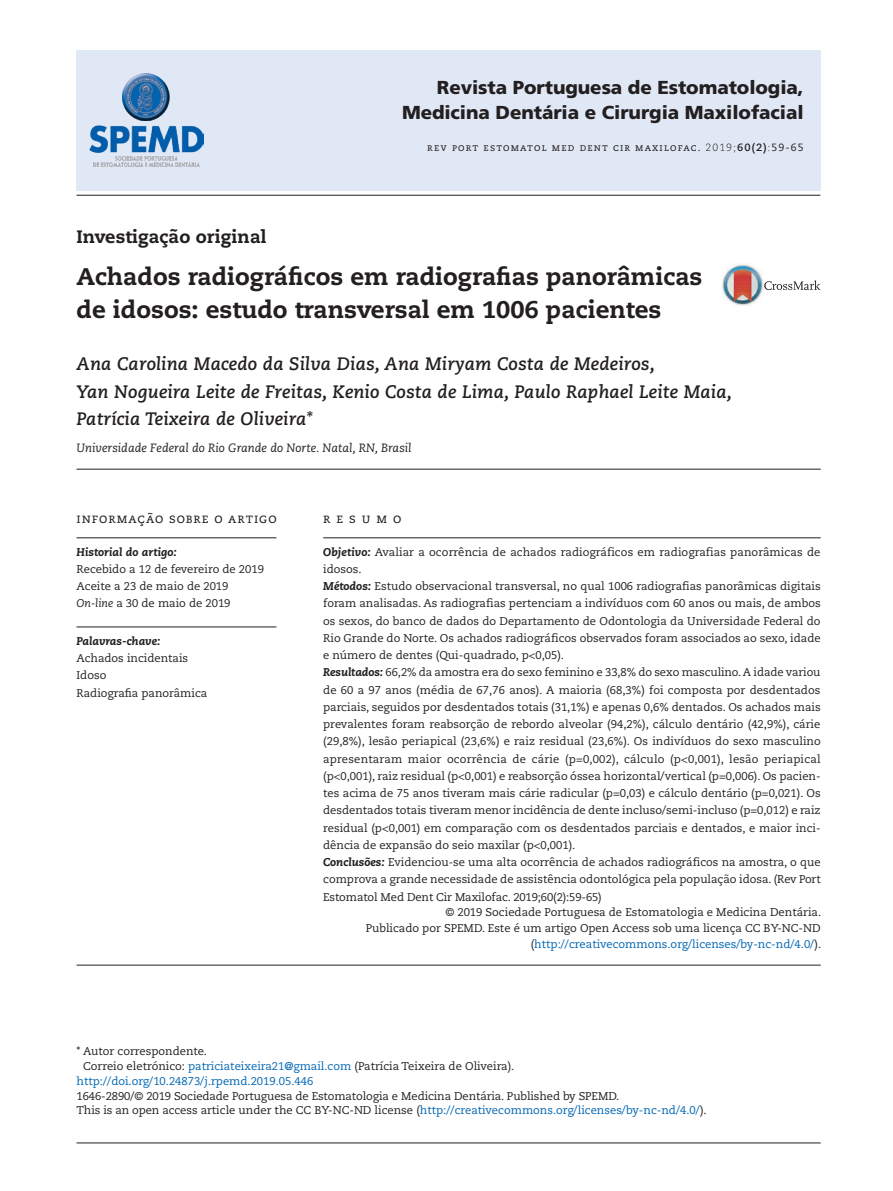
<style>
.page{position:relative;width:893px;height:1191px;background:#fff}
.page>*{position:absolute;margin:0;border:0;box-sizing:border-box;transform-origin:0 0}
.t1{font:800 24px/32.4px "Caecilia LT Std";color:#231f20}
.t2{font:900 18.75px/25.3px "Frutiger LT Std";letter-spacing:-.005em;color:#231f20;text-align:right}
.t3{font:italic 700 18px/27.2px "Caecilia LT Std";letter-spacing:.01em;color:#231f20}
.t4{font:800 18px "Caecilia LT Std";letter-spacing:.005em;color:#231f20}
.t5{font:13.5px "Caecilia LT Std";letter-spacing:.07em;color:#231f20}
.t6{font:italic 12px "Caecilia LT Std";color:#231f20}
.t7{font:11.25px/17.2px "Caecilia LT Std";color:#231f20}
.t8{font:11.25px "Caecilia LT Std";color:#0166b3}
.t9{font:italic 800 11.25px "Caecilia LT Std";color:#231f20}
.t10{font:10.5px "Caecilia LT Std";letter-spacing:.105em;color:#231f20}
.s1{font-weight:300}
.s2{font-weight:700}
.s3{font-style:italic}
.s4{font-weight:800;font-style:italic}
.s5{color:#0166b3}
</style>
<div class="page">
<div style="left:77px;top:50px;width:744px;height:141px;background:#e1e8f5"></div>
<hr style="left:77px;top:469px;width:744px;height:1px;background:#231f20">
<hr style="left:77px;top:537px;width:199px;height:1px;background:#231f20">
<hr style="left:77px;top:626px;width:199px;height:1px;background:#231f20">
<hr style="left:323px;top:537px;width:498px;height:1px;background:#231f20">
<img style="left:722px;top:264px;width:41px;height:42px">
<svg style="left:764px;top:280px;width:56px;height:10px"></svg>
<img style="left:122px;top:73px;width:48px;height:47px">
<img style="left:89px;top:125px;width:115px;height:28px">
<img style="left:93px;top:161px;width:107px;height:6px">
<img style="left:115px;top:156px;width:63px;height:5px">
<hr style="left:77px;top:195px;width:743px;height:1px;background:#231f20">
<hr style="left:77px;top:1142px;width:744px;height:1px;background:#231f20">
<hr style="left:77px;top:965px;width:744px;height:1px;background:#231f20">
<h2 class="t2" style="left:402px;top:75px;width:403px">Revista Portuguesa de Estomatologia,<br>Medicina Dentária e Cirurgia Maxilofacial</h2>
<p class="t10" style="left:427px;top:141px;width:378px">rev port estomatol med dent cir maxilofac. <span class="s1">2019;</span><span class="s2">60(2)</span><span class="s1">:</span>59-65</p>
<h3 class="t4" style="left:77px;top:226px;width:191px">Investigação original</h3>
<h1 class="t1" style="left:77px;top:261px;width:627px">Achados radiográficos em radiografias panorâmicas de idosos: estudo transversal em 1006 pacientes</h1>
<h3 class="t3" style="left:77px;top:351px;width:657px">Ana Carolina Macedo da Silva Dias, Ana Miryam Costa de Medeiros,<br>Yan Nogueira Leite de Freitas, Kenio Costa de Lima, Paulo Raphael Leite Maia,<br>Patrícia Teixeira de Oliveira*</h3>
<p class="t6" style="left:77px;top:441px;width:337px">Universidade Federal do Rio Grande do Norte. Natal, RN, Brasil</p>
<p class="t5" style="left:77px;top:510px;width:202px">informação sobre o artigo</p>
<p class="t5" style="left:323px;top:510px;width:80px">r e s u m o</p>
<p class="t9" style="left:77px;top:545px;width:102px">Historial do artigo:</p>
<p class="t7" style="left:77px;top:560px;width:189px">Recebido a 12 de fevereiro de 2019<br>Aceite a 23 de maio de 2019<br><span class="s3">On-line</span> a 30 de maio de 2019</p>
<p class="t7" style="left:323px;top:543px;width:499px"><span class="s4">Objetivo:</span> Avaliar a ocorrência de achados radiográficos em radiografias panorâmicas de idosos.<br><span class="s4">Métodos:</span> Estudo observacional transversal, no qual 1006 radiografias panorâmicas digitais foram analisadas. As radiografias pertenciam a indivíduos com 60 anos ou mais, de ambos os sexos, do banco de dados do Departamento de Odontologia da Universidade Federal do Rio Grande do Norte. Os achados radiográficos observados foram associados ao sexo, idade e número de dentes (Qui-quadrado, p&lt;0,05).<br><span class="s4">Resultados:</span> 66,2% da amostra era do sexo feminino e 33,8% do sexo masculino. A idade variou de 60 a 97 anos (média de 67,76 anos). A maioria (68,3%) foi composta por desdentados parciais, seguidos por desdentados totais (31,1%) e apenas 0,6% dentados. Os achados mais prevalentes foram reabsorção de rebordo alveolar (94,2%), cálculo dentário (42,9%), cárie (29,8%), lesão periapical (23,6%) e raiz residual (23,6%). Os indivíduos do sexo masculino apresentaram maior ocorrência de cárie (p=0,002), cálculo (p&lt;0,001), lesão periapical (p&lt;0,001), raiz residual (p&lt;0,001) e reabsorção óssea horizontal/vertical (p=0,006). Os pacien&shy;tes acima de 75 anos tiveram mais cárie radicular (p=0,03) e cálculo dentário (p=0,021). Os desdentados totais tiveram menor incidência de dente incluso/semi-incluso (p=0,012) e raiz residual (p&lt;0,001) em comparação com os desdentados parciais e dentados, e maior inci&shy;dência de expansão do seio maxilar (p&lt;0,001).<br><span class="s4">Conclusões:</span> Evidenciou-se uma alta ocorrência de achados radiográficos na amostra, o que comprova a grande necessidade de assistência odontológica pela população idosa. (Rev Port Estomatol Med Dent Cir Maxilofac. 2019;60(2):59-65)</p>
<p class="t7" style="left:366px;top:904px;width:457px;line-height:15.8px;text-align:right">© 2019 Sociedade Portuguesa de Estomatologia e Medicina Dentária.<br>Publicado por SPEMD. Este é um artigo Open Access sob uma licença CC BY-NC-ND (<span class="s5">http://creativecommons.org/licenses/by-nc-nd/4.0/</span>).</p>
<p class="t9" style="left:77px;top:634px;width:85px">Palavras-chave:</p>
<p class="t7" style="left:77px;top:650px;width:132px">Achados incidentais<br>Idoso<br>Radiografia panorâmica</p>
<p class="t7" style="left:77px;top:1042px;width:132px">* Autor correspondente.</p>
<p class="t7" style="left:83px;top:1057px;width:433px">Correio eletrónico: <span class="s5">patriciateixeira21@gmail.com</span> (Patrícia Teixeira de Oliveira).</p>
<p class="t8" style="left:77px;top:1074px;width:238px">http://doi.org/10.24873/j.rpemd.2019.05.446</p>
<p class="t7" style="left:77px;top:1088px;width:632px;line-height:14.9px">1646-2890/© 2019 Sociedade Portuguesa de Estomatologia e Medicina Dentária. Published by SPEMD.<br>This is an open access article under the CC BY-NC-ND license (<span class="s5">http://creativecommons.org/licenses/by-nc-nd/4.0/</span>).</p>
</div>
